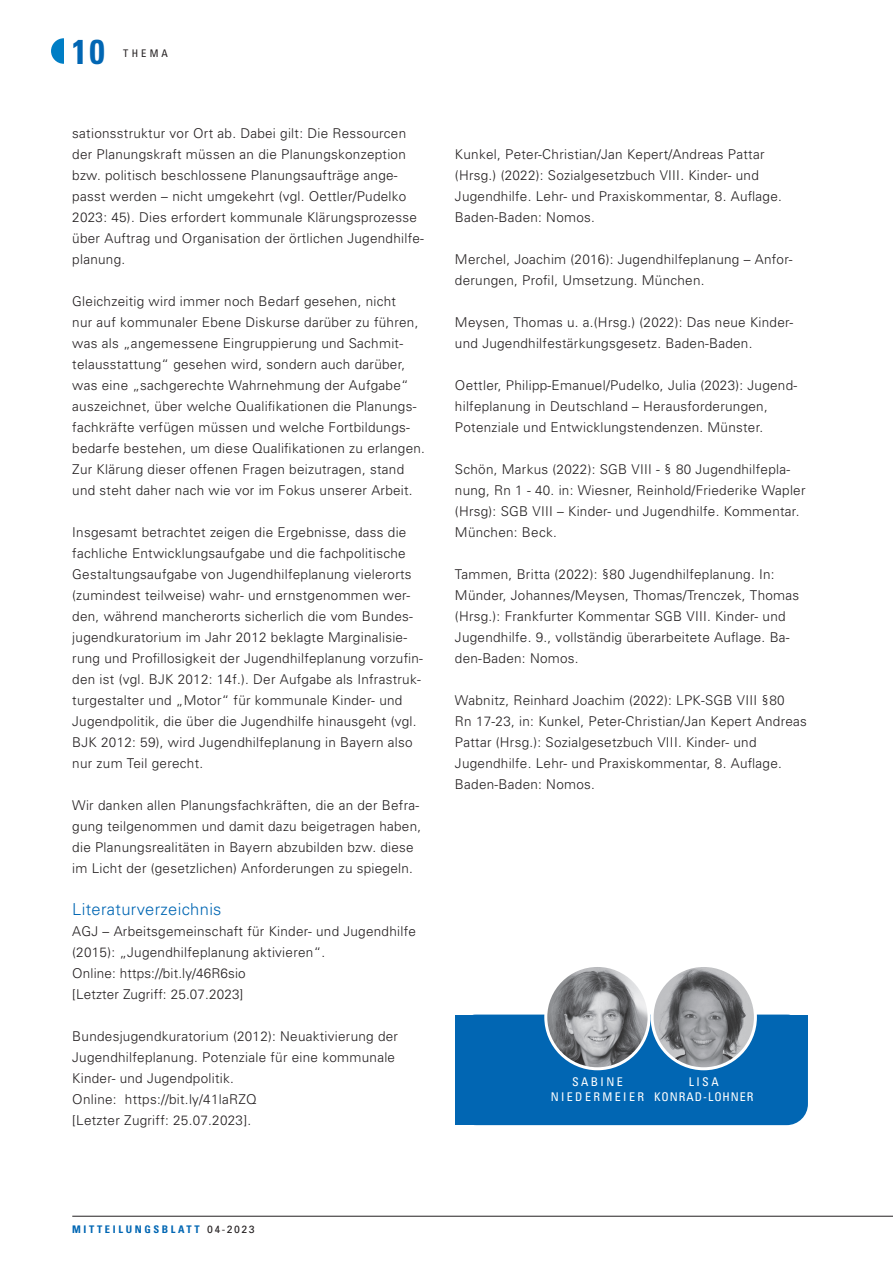
<style>
.page{position:relative;width:893px;height:1263px;background:#fff}
.page>*{position:absolute;margin:0;border:0;box-sizing:border-box;transform-origin:0 0}
.t1{font:700 condensed 34.5px "Univers";color:#0166b3}
.t2{font:300 16.5px "Univers";letter-spacing:.02em;color:#0166b3}
.t3{font:300 13.5px/21px "Univers";letter-spacing:.02em;color:#231f20}
.t4{font:condensed 12px/15px "Univers";letter-spacing:.08em;color:#fff;text-align:center}
.t5{font:condensed 12px/15px "Univers";letter-spacing:.2em;color:#fff;text-align:center}
.t6{font:700 condensed 10.5px "Univers";letter-spacing:.25em;color:#0166b3}
.t7{font:condensed 10.5px "Univers";letter-spacing:.3em;color:#231f20}
.s1{font-weight:400;font-stretch:normal;color:#231f20}
</style>
<div class="page">
<div style="left:51px;top:38px;width:26px;height:26px;background:#007ec5;border-radius:50%"></div>
<div style="left:64px;top:32px;width:13px;height:38px;background:#fff"></div>
<hr style="left:72px;top:1216px;width:821px;height:1px;background:#231f20">
<div style="left:455px;top:1090px;width:60px;height:35px;background:#0166b3"></div>
<div style="left:455px;top:1014px;width:353px;height:111px;background:#0166b3;border-radius:21px"></div>
<div style="left:748px;top:1014px;width:60px;height:35px;background:#0166b3"></div>
<div style="left:455px;top:1014px;width:60px;height:35px;background:#0166b3"></div>
<img style="left:652px;top:965px;width:103px;height:104px;border-radius:52px">
<div style="left:651px;top:964px;width:106px;height:106px;border:3px solid #fff;border-radius:50%"></div>
<img style="left:546px;top:965px;width:103px;height:104px;border-radius:52px">
<div style="left:544px;top:964px;width:107px;height:106px;border:3px solid #fff;border-radius:50%"></div>
<h1 class="t1" style="left:72px;top:30px;width:35px">10</h1>
<p class="t7" style="left:123px;top:46px;width:46px">THEMA</p>
<p class="t3" style="left:72px;top:122px;width:353px">sationsstruktur vor Ort ab. Dabei gilt: Die Ressourcen der Planungskraft müssen an die Planungskonzeption bzw. politisch beschlossene Planungsaufträge ange&shy;passt werden – nicht umgekehrt (vgl. Oettler/Pudelko 2023: 45). Dies erfordert kommunale Klärungsprozesse über Auftrag und Organisation der örtlichen Jugendhilfe&shy;planung.</p>
<p class="t3" style="left:72px;top:290px;width:354px">Gleichzeitig wird immer noch Bedarf gesehen, nicht<br>nur auf kommunaler Ebene Diskurse darüber zu führen, was als „angemessene Eingruppierung und Sachmit&shy;telausstattung“ gesehen wird, sondern auch darüber, was eine „sachgerechte Wahrnehmung der Aufgabe“ auszeichnet, über welche Qualifikationen die Planungs&shy;fachkräfte verfügen müssen und welche Fortbildungs&shy;bedarfe bestehen, um diese Qualifikationen zu erlangen.<br>Zur Klärung dieser offenen Fragen beizutragen, stand und steht daher nach wie vor im Fokus unserer Arbeit.</p>
<p class="t3" style="left:72px;top:521px;width:352px">Insgesamt betrachtet zeigen die Ergebnisse, dass die fachliche Entwicklungsaufgabe und die fachpolitische Gestaltungsaufgabe von Jugendhilfeplanung vielerorts (zumindest teilweise) wahr- und ernstgenommen wer&shy;den, während mancherorts sicherlich die vom Bundes&shy;jugendkuratorium im Jahr 2012 beklagte Marginalisie&shy;rung und Profillosigkeit der Jugendhilfeplanung vorzufin&shy;den ist (vgl. BJK 2012: 14f.). Der Aufgabe als Infrastruk&shy;turgestalter und „Motor“ für kommunale Kinder- und Jugendpolitik, die über die Jugendhilfe hinausgeht (vgl.<br>BJK 2012: 59), wird Jugendhilfeplanung in Bayern also nur zum Teil gerecht.</p>
<p class="t3" style="left:72px;top:794px;width:350px">Wir danken allen Planungsfachkräften, die an der Befra&shy;gung teilgenommen und damit dazu beigetragen haben, die Planungsrealitäten in Bayern abzubilden bzw. diese im Licht der (gesetzlichen) Anforderungen zu spiegeln.</p>
<h3 class="t2" style="left:72px;top:899px;width:151px">Literaturverzeichnis</h3>
<p class="t3" style="left:72px;top:920px;width:345px">AGJ – Arbeitsgemeinschaft für Kinder- und Jugendhilfe (2015): „Jugendhilfeplanung aktivieren“.</p>
<p class="t3" style="left:72px;top:962px;width:175px">Online: https://bit.ly/46R6sio</p>
<p class="t3" style="left:72px;top:983px;width:173px">[Letzter Zugriff: 25.07.2023]</p>
<p class="t3" style="left:72px;top:1025px;width:327px">Bundesjugendkuratorium (2012): Neuaktivierung der<br>Jugendhilfeplanung. Potenziale für eine kommunale<br>Kinder- und Jugendpolitik.</p>
<p class="t3" style="left:72px;top:1088px;width:186px">Online: https://bit.ly/41laRZQ</p>
<p class="t3" style="left:72px;top:1109px;width:180px">[Letzter Zugriff: 25.07.2023].</p>
<p class="t3" style="left:455px;top:143px;width:328px">Kunkel, Peter-Christian/Jan Kepert/Andreas Pattar (Hrsg.) (2022): Sozialgesetzbuch VIII. Kinder- und Jugendhilfe. Lehr- und Praxiskommentar, 8. Auflage.<br>Baden-Baden: Nomos.</p>
<p class="t3" style="left:455px;top:248px;width:339px">Merchel, Joachim (2016): Jugendhilfeplanung – Anfor&shy;derungen, Profil, Umsetzung. München.</p>
<p class="t3" style="left:455px;top:311px;width:340px">Meysen, Thomas u. a.(Hrsg.) (2022): Das neue Kinder&shy;und Jugendhilfestärkungsgesetz. Baden-Baden.</p>
<p class="t3" style="left:455px;top:374px;width:344px">Oettler, Philipp-Emanuel/Pudelko, Julia (2023): Jugend&shy;hilfeplanung in Deutschland – Herausforderungen,<br>Potenziale und Entwicklungstendenzen. Münster.</p>
<p class="t3" style="left:455px;top:458px;width:352px">Schön, Markus (2022): SGB VIII - § 80 Jugendhilfepla&shy;nung, Rn 1 - 40. in: Wiesner, Reinhold/Friederike Wapler (Hrsg): SGB VIII – Kinder- und Jugendhilfe. Kommentar.<br>München: Beck.</p>
<p class="t3" style="left:455px;top:563px;width:346px">Tammen, Britta (2022): §80 Jugendhilfeplanung. In:<br>Münder, Johannes/Meysen, Thomas/Trenczek, Thomas (Hrsg.): Frankfurter Kommentar SGB VIII. Kinder- und Jugendhilfe. 9., vollständig überarbeitete Auflage. Ba&shy;den-Baden: Nomos.</p>
<p class="t3" style="left:455px;top:689px;width:353px">Wabnitz, Reinhard Joachim (2022): LPK-SGB VIII §80<br>Rn 17-23, in: Kunkel, Peter-Christian/Jan Kepert Andreas Pattar (Hrsg.): Sozialgesetzbuch VIII. Kinder- und Jugendhilfe. Lehr- und Praxiskommentar, 8. Auflage.<br>Baden-Baden: Nomos.</p>
<p class="t5" style="left:551px;top:1073px;width:95px">SABINE<br>NIEDERMEIER</p>
<p class="t4" style="left:654px;top:1073px;width:101px">LISA<br>KONRAD-LOHNER</p>
<p class="t6" style="left:72px;top:1223px;width:184px">MITTEILUNGSBLATT <span class="s1">04-2023</span></p>
</div>
